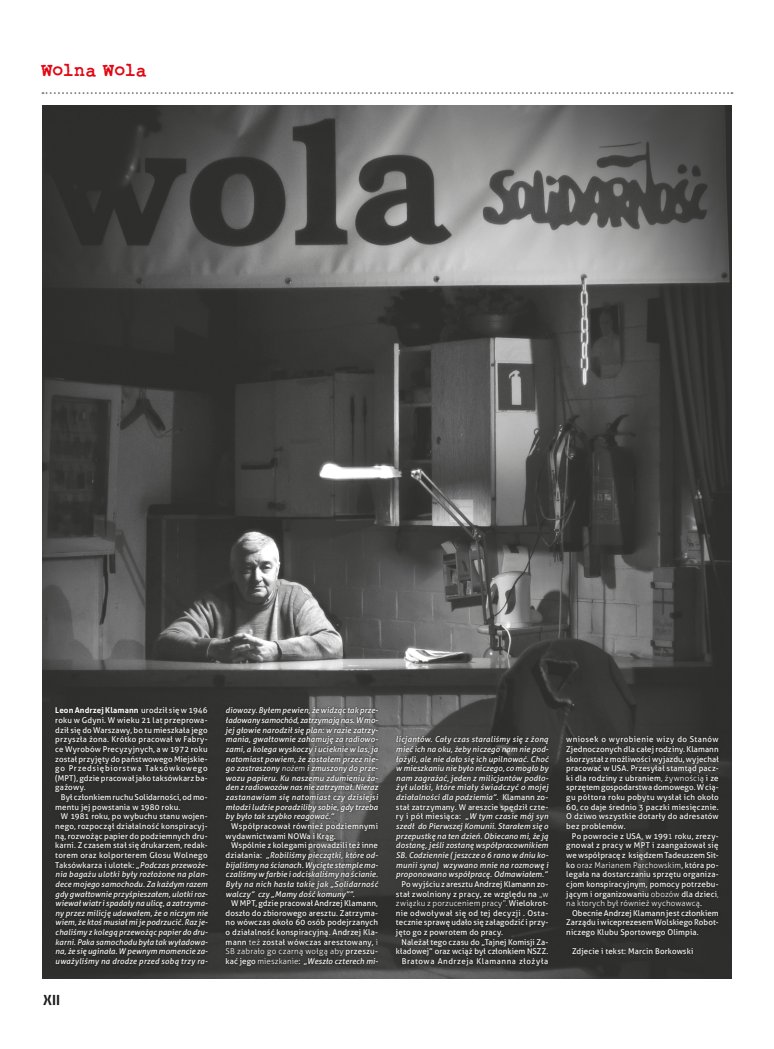
<style>
.page{position:relative;width:774px;height:1049px;background:#fff}
.page>*{position:absolute;margin:0;border:0;box-sizing:border-box;transform-origin:0 0}
.t1{font:700 19px "Rough Typewriter";letter-spacing:-.01em;color:#e30613}
.t2{font:700 14px "Aller";color:#1d1d1b}
.t3{font:italic 8px/9.6px "Aller";letter-spacing:.015em;color:#fff;text-align:justify}
.t4{font:8px/9.6px "Aller";letter-spacing:.015em;color:#fff;text-align:justify}
.s1{font-weight:700}
.s2{font-style:normal}
.s3{font-weight:300}
.s4{font-style:italic}
</style>
<div class="page">
<img style="left:43px;top:105px;width:688px;height:873px">
<div style="left:53px;top:705px;width:157px;height:263px;background:#2c2c2a"></div>
<svg style="left:222px;top:705px;width:158px;height:263px;fill:#31312f"></svg>
<svg style="left:393px;top:734px;width:157px;height:234px;fill:#2f2f2e"></svg>
<div style="left:563px;top:734px;width:157px;height:223px;background:#2c2c2a"></div>
<svg style="left:43px;top:92px;width:689px;height:2px"></svg>
<h1 class="t1" style="left:41px;top:59px;width:107px">Wolna Wola</h1>
<p class="t4" style="left:55px;top:706px;width:154px"><span class="s1">Leon Andrzej Klamann</span> urodził się w 1946 roku w Gdyni. W wieku 21 lat przeprowa&shy;dził się do Warszawy, bo tu mieszkała jego przyszła żona. Krótko pracował w Fabry&shy;ce Wyrobów Precyzyjnych, a w 1972 roku został przyjęty do państwowego Miejskie&shy;go Przedsiębiorstwa Taksówkowego (MPT), gdzie pracował jako taksówkarz ba&shy;gażowy.</p>
<p class="t4" style="left:55px;top:792px;width:154px;text-indent:6px">Był członkiem ruchu Solidarności, od mo&shy;mentu jej powstania w 1980 roku.</p>
<p class="t3" style="left:55px;top:812px;width:154px;text-indent:6px"><span class="s2">W 1981 roku, po wybuchu stanu wojen&shy;nego, rozpoczął działalność konspiracyj&shy;ną, rozwożąc papier do podziemnych dru&shy;karni. Z czasem stał się drukarzem, redak&shy;torem oraz kolporterem Głosu Wolnego Taksówkarza i ulotek:</span> „Podczas przewoże&shy;nia bagażu ulotki były rozłożone na plan&shy;dece mojego samochodu. Za każdym razem gdy gwałtownie przyśpieszałem, ulotki roz&shy;wiewał wiatr i spadały na ulicę, a zatrzyma&shy;ny przez milicję udawałem, że o niczym nie wiem, że ktoś musiał mi je podrzucić. Raz je&shy;chaliśmy z kolegą przewożąc papier do dru&shy;karni. Paka samochodu była tak wyładowa&shy;na, że się uginała. W pewnym momencie za&shy;uważyliśmy na drodze przed sobą trzy ra-</p>
<h2 class="t2" style="left:43px;top:991px;width:18px">XII</h2>
<p class="t3" style="left:226px;top:706px;width:154px">diowozy. Byłem pewien, że widząc tak prze&shy;ładowany samochód, zatrzymają nas. W mo&shy;jej głowie narodził się plan: w razie zatrzy&shy;mania, gwałtownie zahamuję za radiowo&shy;zami, a kolega wyskoczy i ucieknie w las, ja natomiast powiem, że zostałem przez nie&shy;go zastraszony <span class="s3">nożem</span> i zmuszony do prze&shy;wozu papieru. Ku naszemu zdumieniu ża&shy;den z radiowozów nas nie zatrzymał. Nieraz zastanawiam się natomiast czy dzisiejsi młodzi ludzie poradziliby sobie, gdy trzeba by było tak szybko reagować.”</p>
<p class="t4" style="left:226px;top:821px;width:154px;text-indent:6px">Współpracował również podziemnymi wydawnictwami NOWa i Krąg.</p>
<p class="t3" style="left:226px;top:840px;width:154px;text-indent:6px"><span class="s2">Wspólnie z kolegami prowadzili też inne działania:</span> „Robiliśmy pieczątki, które od&shy;bijaliśmy na ścianach. Wycięte stemple ma&shy;czaliśmy w farbie i odciskaliśmy na ścianie.<br>Były na nich hasła takie jak „Solidarność walczy” czy „Mamy dość komuny””.</p>
<p class="t4" style="left:226px;top:898px;width:154px;text-indent:6px">W MPT, gdzie pracował Andrzej Klamann, doszło do zbiorowego aresztu. Zatrzyma&shy;no wówczas około 60 osób podejrzanych o działalność konspiracyjną. Andrzej Kla&shy;mann <span class="s3">też</span> został wówczas aresztowany, <span class="s3">i SB zabrało go czarną wołgą aby</span> przeszu&shy;kać jego <span class="s3">mieszkanie</span>: <span class="s4">„Weszło czterech mi-</span></p>
<p class="t3" style="left:396px;top:734px;width:154px">licjantów. Cały czas staraliśmy się z żoną mieć ich na oku, żeby niczego nam nie pod&shy;łożyli, ale nie dało się ich upilnować. Choć w mieszkaniu nie było niczego, co mogło by nam zagrażać, jeden z milicjantów podło&shy;żył ulotki, które miały świadczyć o mojej działalności dla podziemia”<span class="s2">. Klamann zo&shy;stał zatrzymany. W areszcie spędził czte&shy;ry i pół miesiąca:</span> „W tym czasie mój syn szedł do Pierwszej Komunii. Starałem się o przepustkę na ten dzień. Obiecano mi, że ją dostanę, jeśli zostanę współpracownikiem SB. Codziennie ( jeszcze o 6 rano w dniu ko&shy;munii syna) wzywano mnie na rozmowę i proponowano współpracę. Odmawiałem.”</p>
<p class="t4" style="left:396px;top:879px;width:154px;text-indent:6px">Po wyjściu z aresztu Andrzej Klamann zo&shy;stał zwolniony z pracy, ze względu na <span class="s3">„w związku z porzuceniem pracy”.</span> Wielokrot&shy;nie odwoływał się od tej decyzji . Osta&shy;tecznie sprawę udało się załagodzić i przy&shy;jęto go z powrotem do pracy.</p>
<p class="t4" style="left:396px;top:937px;width:154px;text-align:right">Należał tego czasu do „Tajnej Komisji Za&shy;kładowej” oraz wciąż był członkiem NSZZ.<br>Bratowa Andrzeja Klamanna złożyła</p>
<p class="t4" style="left:566px;top:734px;width:154px">wniosek o wyrobienie wizy do Stanów Zjednoczonych dla całej rodziny. Klamann skorzystał z możliwości wyjazdu, wyjechał pracować w USA. Przesyłał stamtąd pacz&shy;ki dla rodziny z ubraniem<span class="s3">, żywnością</span> i ze sprzętem gospodarstwa domowego. W cią&shy;gu półtora roku pobytu wysłał ich około 60, co daje średnio 3 paczki miesięcznie.<br>O dziwo wszystkie dotarły do adresatów bez problemów.</p>
<p class="t4" style="left:566px;top:831px;width:154px;text-indent:6px">Po powrocie z USA, w 199<span class="s3">1</span> roku, zrezy&shy;gnował z pracy w MPT i zaangażował się we współpracę z księdzem Tadeuszem Sit&shy;ko <span class="s3">oraz Marianem Parchowskim</span>, która po&shy;legała na dostarczaniu sprzętu organiza&shy;cjom konspiracyjnym, pomocy potrzebu&shy;jącym i organizowaniu <span class="s3">obozów</span> dla dzieci<span class="s3">, na ktorych był również wychowawcą</span>.</p>
<p class="t4" style="left:566px;top:908px;width:154px;text-indent:6px">Obecnie Andrzej Klamann jest członkiem Zarządu i wiceprezesem Wolskiego Robot&shy;niczego Klubu Sportowego Olimpia.</p>
<p class="t4" style="left:572px;top:947px;width:123px">Zdjecie i tekst: Marcin Borkowski</p>
</div>
